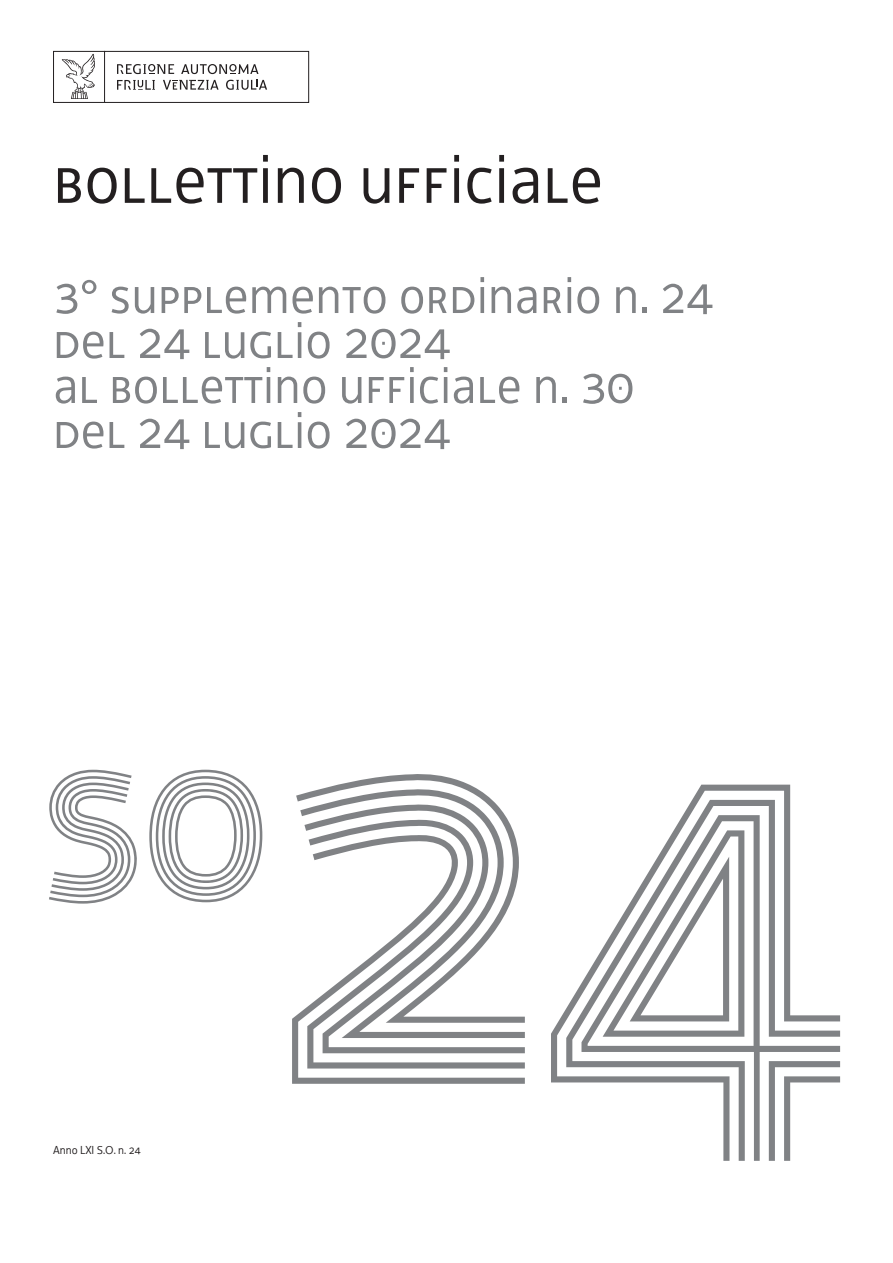
<style>
.page{position:relative;width:893px;height:1263px;background:#fff}
.page>*{position:absolute;margin:0;border:0;box-sizing:border-box;transform-origin:0 0}
.t1{font:72px "Decima UNI";color:#231f20}
.t2{font:54px/45px "Decima UNI";color:#808285}
.t3{font:12px "Decima WE";color:#231f20}
</style>
<div class="page">
<div style="left:53px;top:51px;width:52px;height:52px;border:1px solid #231f20"></div>
<div style="left:104px;top:51px;width:205px;height:52px;border:1px solid #231f20"></div>
<svg style="left:62px;top:54px;width:33px;height:45px"></svg>
<svg style="left:181px;top:64px;width:77px;height:10px"></svg>
<svg style="left:117px;top:64px;width:57px;height:10px"></svg>
<svg style="left:226px;top:80px;width:41px;height:10px"></svg>
<svg style="left:117px;top:80px;width:38px;height:10px"></svg>
<svg style="left:163px;top:80px;width:56px;height:10px"></svg>
<svg style="left:49px;top:770px;width:88px;height:134px"></svg>
<svg style="left:149px;top:769px;width:114px;height:134px"></svg>
<svg style="left:296px;top:774px;width:180px;height:28px"></svg>
<svg style="left:300px;top:788px;width:195px;height:28px"></svg>
<svg style="left:304px;top:803px;width:203px;height:28px"></svg>
<svg style="left:307px;top:818px;width:207px;height:16px"></svg>
<svg style="left:292px;top:834px;width:233px;height:250px"></svg>
<svg style="left:551px;top:785px;width:240px;height:298px"></svg>
<svg style="left:566px;top:800px;width:225px;height:283px"></svg>
<svg style="left:581px;top:815px;width:259px;height:346px"></svg>
<svg style="left:603px;top:830px;width:141px;height:207px"></svg>
<h1 class="t1" style="left:53px;top:137px;width:552px">BOLLETTINO UFFICIALE</h1>
<p class="t2" style="left:53px;top:273px;width:662px">3° sUPPLEmenTO ORDINARIO n. 24<br>DEL 24 luglio 2024<br>AL BOLLETTINO UFFICIALE N. 30<br>DEL 24 luglio 2024</p>
<p class="t3" style="left:53px;top:1142px;width:89px">Anno LXI S.O. n. 24</p>
</div>
